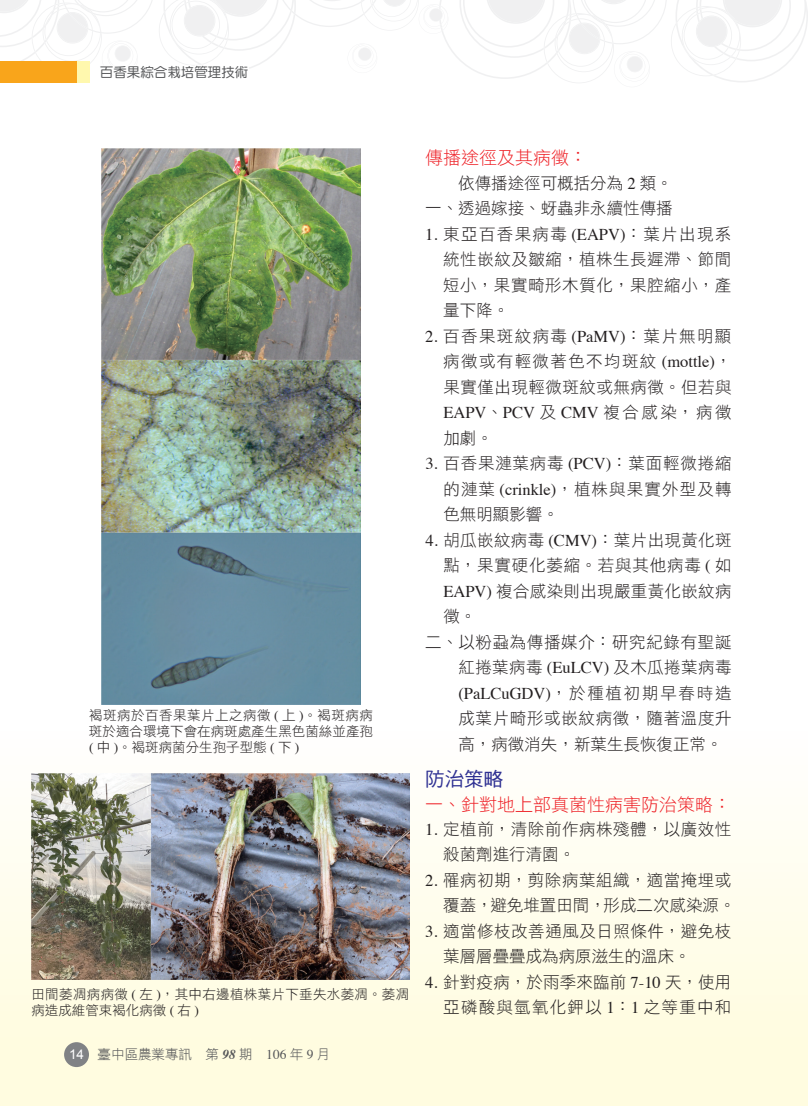
<style>
.page{position:relative;width:808px;height:1106px;background:#fff}
.page>*{position:absolute;margin:0;border:0;box-sizing:border-box;transform-origin:0 0}
.t1{font:19.5px "DF Hei Std W5";color:#2e3092}
.t2{font:18px "DF Hei Std W3";color:#ee1d23}
.t3{font:16.5px/25.5px "DF Hei Std W3";letter-spacing:.035em;color:#231f20;text-align:justify}
.t4{font:16.5px "Times";color:#231f20}
.t5{font:16.5px/25.5px "DF Hei Std W3";letter-spacing:.075em;color:#231f20;text-align:right}
.t6{font:16.5px/25.5px "DF Hei Std W3";letter-spacing:.015em;color:#231f20;text-align:right}
.t7{font:16.5px/25.5px "DF Hei Std W3";color:#231f20;text-align:right}
.t8{font:13.5px/16.2px "DF Hei Std W3";color:#231f20;text-align:justify}
.t9{font:13.5px/16.2px "DF Hei Std W3";letter-spacing:.025em;color:#231f20}
.t10{font:13.5px "DF Hei Lt HK BF";color:#57585a}
.t11{font:13.5px "DF Yuan Std W5";color:#57585a}
.s1{font-family:"Times"}
.s2{font-family:"Arial";color:#fff}
.s3{font-family:"Times";font-weight:700;font-style:italic}
.s4{font-family:"DF Hei Std W3"}
</style>
<div class="page">
<div style="left:0;top:697px;width:808px;height:409px;background:linear-gradient(to bottom,#fff,#fefbdb)"></div>
<svg style="left:807px;top:697px;width:1px;height:409px"></svg>
<img style="left:102px;top:148px;width:258px;height:556px">
<img style="left:31px;top:773px;width:378px;height:206px">
<div style="left:64px;top:1042px;width:25px;height:25px;background:#808285;border-radius:50%"></div>
<svg style="left:0;top:0;width:808px;height:83px"></svg>
<div style="left:0;top:62px;width:89px;height:21px;background:#fff8ae"></div>
<div style="left:0;top:62px;width:77px;height:21px;background:#f9a51b"></div>
<p class="t11" style="left:100px;top:65px;width:150px">百香果綜合栽培管理技術</p>
<p class="t8" style="left:89px;top:706px;width:286px">褐斑病於百香果葉片上之病徵 <span class="s1">(</span> 上 <span class="s1">)</span>。褐斑病病斑於適合環境下會在病斑處產生黑色菌絲並產孢<span class="s1">(</span> 中 <span class="s1">)</span>。褐斑病菌分生孢子型態 <span class="s1">(</span> 下 <span class="s1">)</span></p>
<p class="t9" style="left:31px;top:985px;width:379px">田間萎凋病病徵 <span class="s1">(</span> 左 <span class="s1">)</span>，其中右邊植株葉片下垂失水萎凋。萎凋病造成維管束褐化病徵 <span class="s1">(</span> 右 <span class="s1">)</span></p>
<p class="t10" style="left:69px;top:1047px;width:263px"><span class="s2">14</span> 臺中區農業專訊　第 <span class="s3">98</span> 期　<span class="s1">106</span> 年 <span class="s1">9</span> 月</p>
<p class="t2" style="left:425px;top:148px;width:163px">傳播途徑及其病徵：</p>
<p class="t7" style="left:425px;top:170px;width:249px">依傳播途徑可概括分為 <span class="s1">2</span> 類。<br>一、透過嫁接、蚜蟲非永續性傳播</p>
<p class="t3" style="left:443px;top:221px;width:290px;text-indent:-18px"><span class="s1">1.</span> 東亞百香果病毒 <span class="s1">(EAPV)</span>：葉片出現系統性嵌紋及皺縮，植株生長遲滯、節間短小，果實畸形木質化，果腔縮小，產量下降。</p>
<p class="t3" style="left:443px;top:323px;width:290px;text-indent:-18px"><span class="s1">2.</span> 百香果斑紋病毒 <span class="s1">(PaMV)</span>：葉片無明顯病徵或有輕微著色不均斑紋 <span class="s1">(mottle)</span>，果實僅出現輕微斑紋或無病徵。但若與</p>
<p class="t4" style="left:443px;top:397px;width:290px">EAPV<span class="s4">、</span>PCV <span class="s4">及</span> CMV <span class="s4">複合感染，病徵</span></p>
<p class="t3" style="left:443px;top:424px;width:51px">加劇。</p>
<p class="t3" style="left:443px;top:450px;width:290px;text-indent:-18px"><span class="s1">3.</span> 百香果漣葉病毒 <span class="s1">(PCV)</span>：葉面輕微捲縮的漣葉 <span class="s1">(crinkle)</span>，植株與果實外型及轉色無明顯影響。</p>
<p class="t3" style="left:425px;top:526px;width:308px"><span class="s1">4.</span> 胡瓜嵌紋病毒 <span class="s1">(CMV)</span>：葉片出現黃化斑</p>
<p class="t3" style="left:443px;top:552px;width:290px">點，果實硬化萎縮。若與其他病毒 <span class="s1">(</span> 如</p>
<p class="t3" style="left:443px;top:577px;width:290px"><span class="s1">EAPV)</span> 複合感染則出現嚴重黃化嵌紋病</p>
<p class="t3" style="left:443px;top:603px;width:34px">徵。</p>
<p class="t3" style="left:425px;top:628px;width:308px">二、以粉蝨為傳播媒介：研究紀錄有聖誕</p>
<p class="t3" style="left:458px;top:654px;width:275px">紅捲葉病毒 <span class="s1">(EuLCV)</span> 及木瓜捲葉病毒</p>
<p class="t4" style="left:458px;top:677px;width:275px">(PaLCuGDV)<span class="s4">，於種植初期早春時造</span></p>
<p class="t3" style="left:458px;top:705px;width:275px">成葉片畸形或嵌紋病徵，隨著溫度升高，病徵消失，新葉生長恢復正常。</p>
<p class="t1" style="left:425px;top:769px;width:79px">防治策略</p>
<p class="t2" style="left:425px;top:794px;width:307px">一、針對地上部真菌性病害防治策略：</p>
<p class="t3" style="left:443px;top:816px;width:290px;text-indent:-18px"><span class="s1">1.</span> 定植前，清除前作病株殘體，以廣效性殺菌劑進行清園。</p>
<p class="t6" style="left:425px;top:867px;width:312px"><span class="s1">2.</span> 罹病初期，剪除病葉組織，適當掩埋或覆蓋，避免堆置田間，形成二次感染源。</p>
<p class="t3" style="left:443px;top:918px;width:290px;text-indent:-18px"><span class="s1">3.</span> 適當修枝改善通風及日照條件，避免枝葉層層疊疊成為病原滋生的溫床。</p>
<p class="t5" style="left:425px;top:969px;width:308px"><span class="s1">4.</span> 針對疫病，於雨季來臨前 <span class="s1">7-10</span> 天，使用亞磷酸與氫氧化鉀以 <span class="s1">1</span>：<span class="s1">1</span> 之等重中和</p>
</div>
